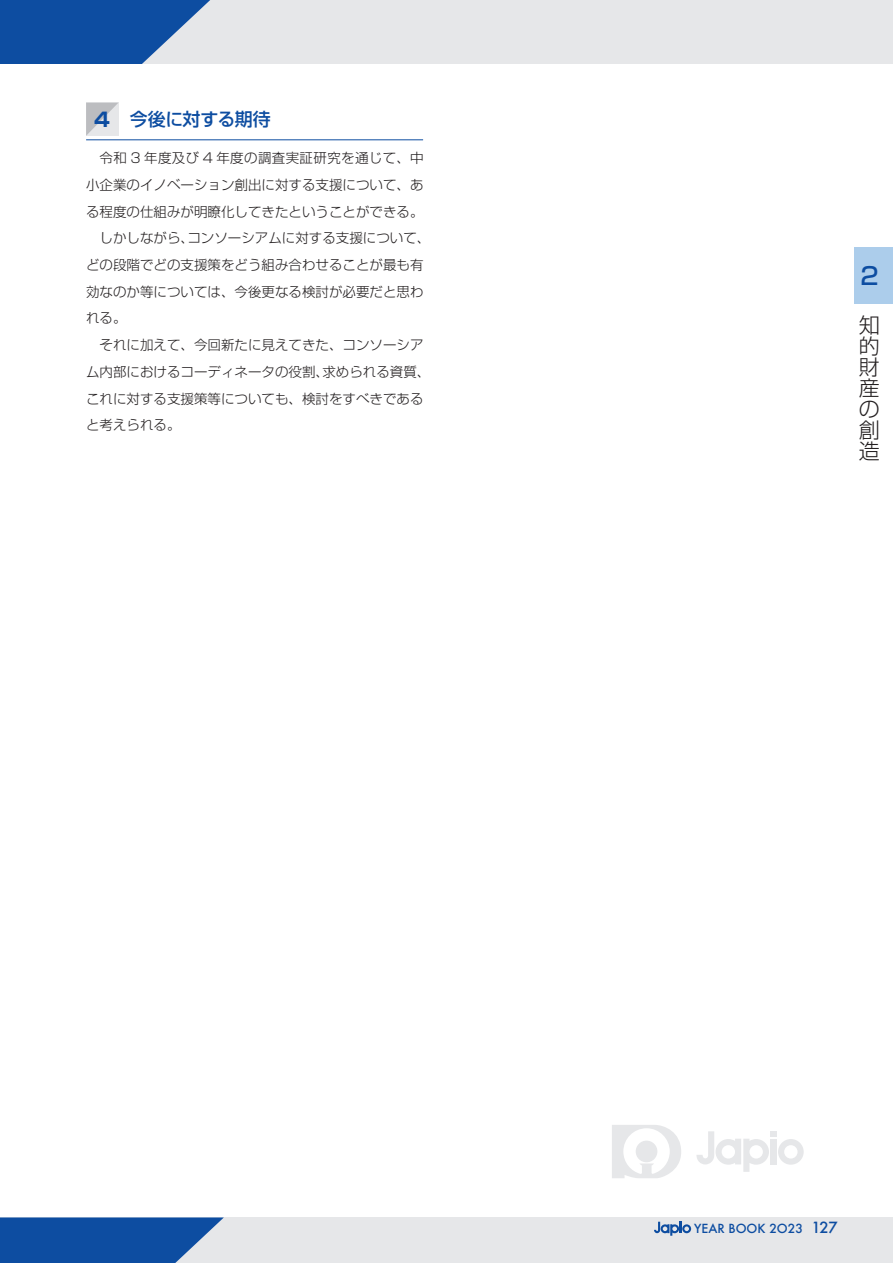
<style>
.page{position:relative;width:893px;height:1263px;background:#fff}
.page>*{position:absolute;margin:0;border:0;box-sizing:border-box;transform-origin:0 0}
.t1{font:500 24px "Shin Go Pr 5";color:#0d4da1}
.t2{font:300 21px/21px "Shin Go Pr 5";color:#231f20;text-align:justify}
.本文{font:700 19.5px "Shin Go Pr 5";color:#0d4da1}
.見出し_大{font:500 18px "Shin Go Pr 5";letter-spacing:-.03em;color:#0d4da1}
.本文-2{font:300 13.5px/26.7px "Shin Go Pr 5";color:#231f20}
.t3{font:500 12.15px "Futura";color:#0d4da1}
.s1{font-size:15px}
</style>
<div class="page">
<div style="left:0;top:1217px;width:893px;height:46px;background:#e6e7e9"></div>
<div style="left:0;top:0;width:893px;height:64px;background:#e6e7e9"></div>
<svg style="left:0;top:0;width:210px;height:64px"></svg>
<svg style="left:0;top:1217px;width:224px;height:46px;background:#265ea9"></svg>
<svg style="left:654px;top:1222px;width:37px;height:14px"></svg>
<div style="left:855px;top:248px;width:38px;height:56px;background:#accdeb"></div>
<hr style="left:86px;top:140px;width:337px;height:1px;background:#0d4da1">
<svg style="left:86px;top:103px;width:32px;height:33px"></svg>
<svg style="left:696px;top:1131px;width:108px;height:41px"></svg>
<svg style="left:612px;top:1125px;width:69px;height:53px"></svg>
<p class="本文" style="left:94px;top:104px;width:17px">4</p>
<p class="見出し_大" style="left:130px;top:104px;width:143px">今後に対する期待</p>
<p class="本文-2" style="left:86px;top:143px;width:339px;text-align:justify;text-indent:14px">令和 3 年度及び 4 年度の調査実証研究を通じて、中小企業のイノベーション創出に対する支援について、ある程度の仕組みが明瞭化してきたということができる。</p>
<p class="本文-2" style="left:86px;top:224px;width:346px;text-indent:14px">しかしながら、コンソーシアムに対する支援について、どの段階でどの支援策をどう組み合わせることが最も有効なのか等については、今後更なる検討が必要だと思われる。</p>
<p class="本文-2" style="left:86px;top:330px;width:346px;text-indent:14px">それに加えて、今回新たに見えてきた、コンソーシアム内部におけるコーディネータの役割、求められる資質、これに対する支援策等についても、検討をすべきであると考えられる。</p>
<h1 class="t1" style="left:860px;top:256px;width:20px">2</h1>
<h2 class="t2" style="left:859px;top:312px;width:22px">知的財産の創造</h2>
<p class="t3" style="left:694px;top:1220px;width:145px">YEAR BOOK 2O23 <span class="s1">127</span></p>
</div>
